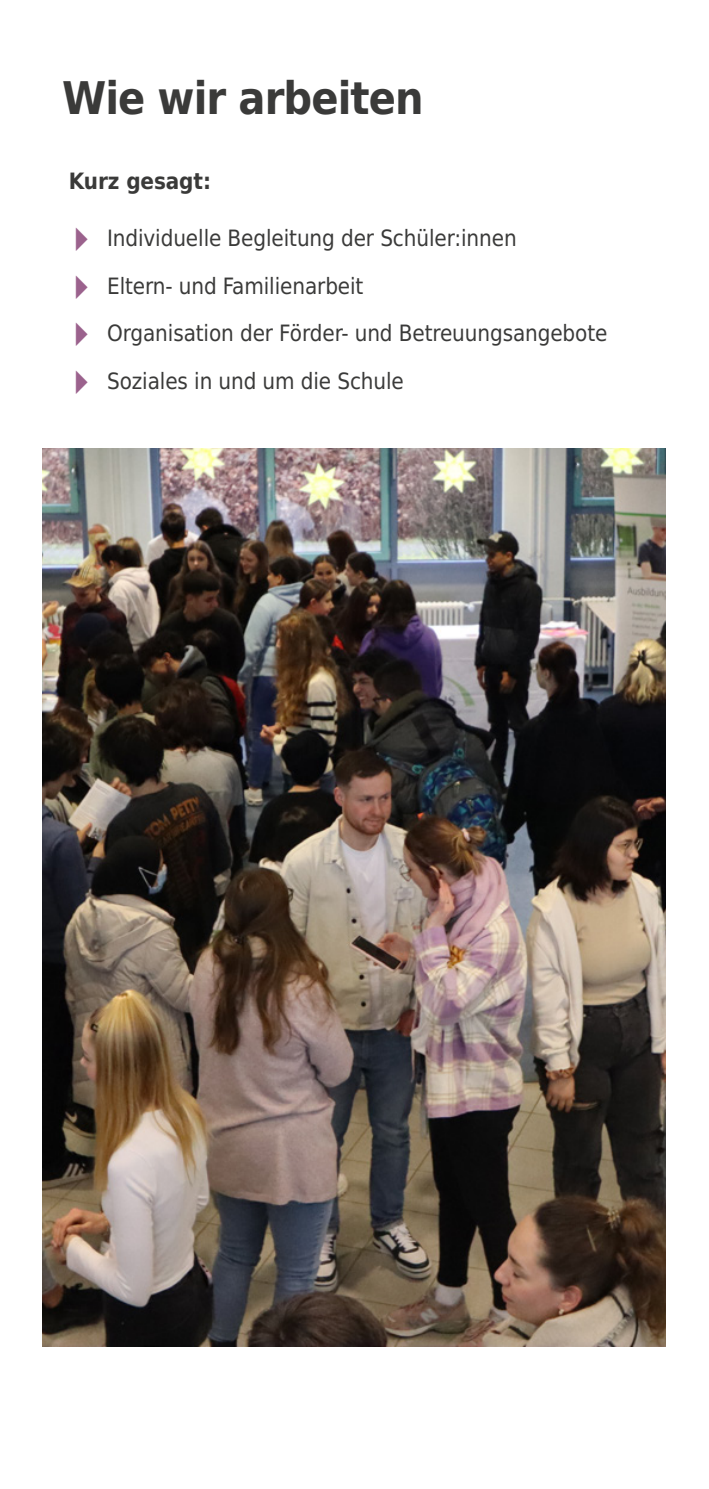
<style>
.page{position:relative;width:709px;height:1489px;background:#fff}
.page>*{position:absolute;margin:0;border:0;box-sizing:border-box;transform-origin:0 0}
.t1{font:700 45px "DejaVu Sans Condensed";letter-spacing:-.02em;color:#3a3a39}
.t2{font:22.5px "DejaVu Sans Condensed";letter-spacing:-.005em;color:#3a3a39}
.t3{font:700 22.5px "DejaVu Sans Condensed";letter-spacing:-.005em;color:#3a3a39}
.s1{color:#9b628d}
</style>
<div class="page">
<img style="left:43px;top:449px;width:622px;height:897px">
<h1 class="t1" style="left:62px;top:61px;width:363px">Wie wir arbeiten</h1>
<p class="t3" style="left:69px;top:162px;width:144px">Kurz gesagt:</p>
<p class="t2" style="left:62px;top:218px;width:456px"><span class="s1">✔</span> Individuelle Begleitung der Schüler:innen</p>
<p class="t2" style="left:62px;top:266px;width:303px"><span class="s1">✔</span> Eltern- und Familienarbeit</p>
<p class="t2" style="left:62px;top:313px;width:547px"><span class="s1">✔</span> Organisation der Förder- und Betreuungsangebote</p>
<p class="t2" style="left:62px;top:361px;width:343px"><span class="s1">✔</span> Soziales in und um die Schule</p>
</div>
